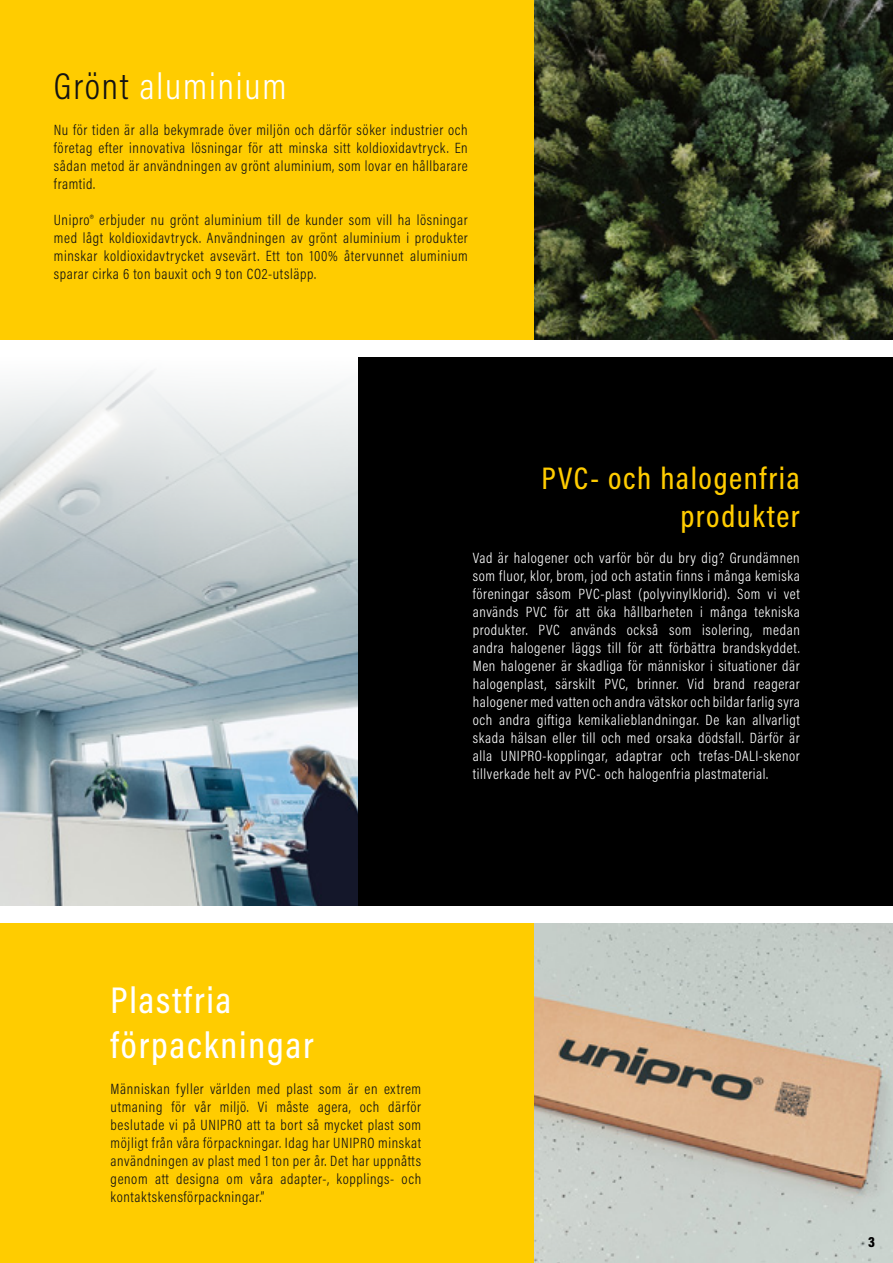
<style>
.page{position:relative;width:893px;height:1263px;background:#fff}
.page>*{position:absolute;margin:0;border:0;box-sizing:border-box;transform-origin:0 0}
.t1{font:500 37.5px/45px "Acumin Pro Cond";letter-spacing:.05em;color:#fff}
.t2{font:300 37.5px "Acumin Pro Cond";letter-spacing:.05em;color:#fff}
.t3{font:500 31.5px/37.8px "Acumin Pro Cond";letter-spacing:.05em;color:#fc0;text-align:right}
.t4{font:300 15px/18px "Acumin Pro Cond";letter-spacing:.04em;color:#131313;text-align:justify}
.t5{font:300 15px/18px "Acumin Pro Cond";letter-spacing:.04em;color:#fff;text-align:justify}
.t6{font:900 15px "Acumin Pro Cond";color:#000}
.s1{color:#131313}
</style>
<div class="page">
<div style="left:0;top:923px;width:534px;height:340px;background:#fc0"></div>
<img style="left:534px;top:923px;width:359px;height:340px">
<img style="left:0;top:625px;width:358px;height:281px">
<svg style="left:0;top:370px;width:358px;height:255px"></svg>
<div style="left:358px;top:357px;width:535px;height:549px;background:#000"></div>
<div style="left:0;top:0;width:535px;height:339px;background:#fc0"></div>
<img style="left:535px;top:0;width:358px;height:339px">
<h1 class="t2" style="left:54px;top:62px;width:234px"><span class="s1">Grönt</span> aluminium</h1>
<p class="t4" style="left:54px;top:121px;width:415px">Nu för tiden är alla bekymrade över miljön och därför söker industrier och företag efter innovativa lösningar för att minska sitt koldioxidavtryck. En sådan metod är användningen av grönt aluminium, som lovar en hållbarare framtid.</p>
<p class="t4" style="left:54px;top:211px;width:415px">Unipro® erbjuder nu grönt aluminium till de kunder som vill ha lösningar med lågt koldioxidavtryck. Användningen av grönt aluminium i produkter minskar koldioxidavtrycket avsevärt. Ett ton 100% återvunnet aluminium sparar cirka 6 ton bauxit och 9 ton CO2-utsläpp.</p>
<h2 class="t3" style="left:542px;top:459px;width:260px">PVC- och halogenfria produkter</h2>
<p class="t5" style="left:473px;top:549px;width:329px">Vad är halogener och varför bör du bry dig? Grundämnen som fluor, klor, brom, jod och astatin finns i många kemiska föreningar såsom PVC-plast (polyvinylklorid). Som vi vet används PVC för att öka hållbarheten i många tekniska produkter. PVC används också som isolering, medan andra halogener läggs till för att förbättra brandskyddet.<br>Men halogener är skadliga för människor i situationer där halogenplast, särskilt PVC, brinner. Vid brand reagerar halogener med vatten och andra vätskor och bildar farlig syra och andra giftiga kemikalieblandningar. De kan allvarligt skada hälsan eller till och med orsaka dödsfall. Därför är alla UNIPRO-kopplingar, adaptrar och trefas-DALI-skenor tillverkade helt av PVC- och halogenfria plastmaterial.</p>
<h1 class="t1" style="left:111px;top:977px;width:204px">Plastfria förpackningar</h1>
<p class="t4" style="left:111px;top:1079px;width:312px">Människan fyller världen med plast som är en extrem utmaning för vår miljö. Vi måste agera, och därför beslutade vi på UNIPRO att ta bort så mycket plast som möjligt från våra förpackningar. Idag har UNIPRO minskat användningen av plast med 1 ton per år. Det har uppnåtts genom att designa om våra adapter-, kopplings- och kontaktskensförpackningar.”</p>
<p class="t6" style="left:868px;top:1232px;width:8px">3</p>
</div>
